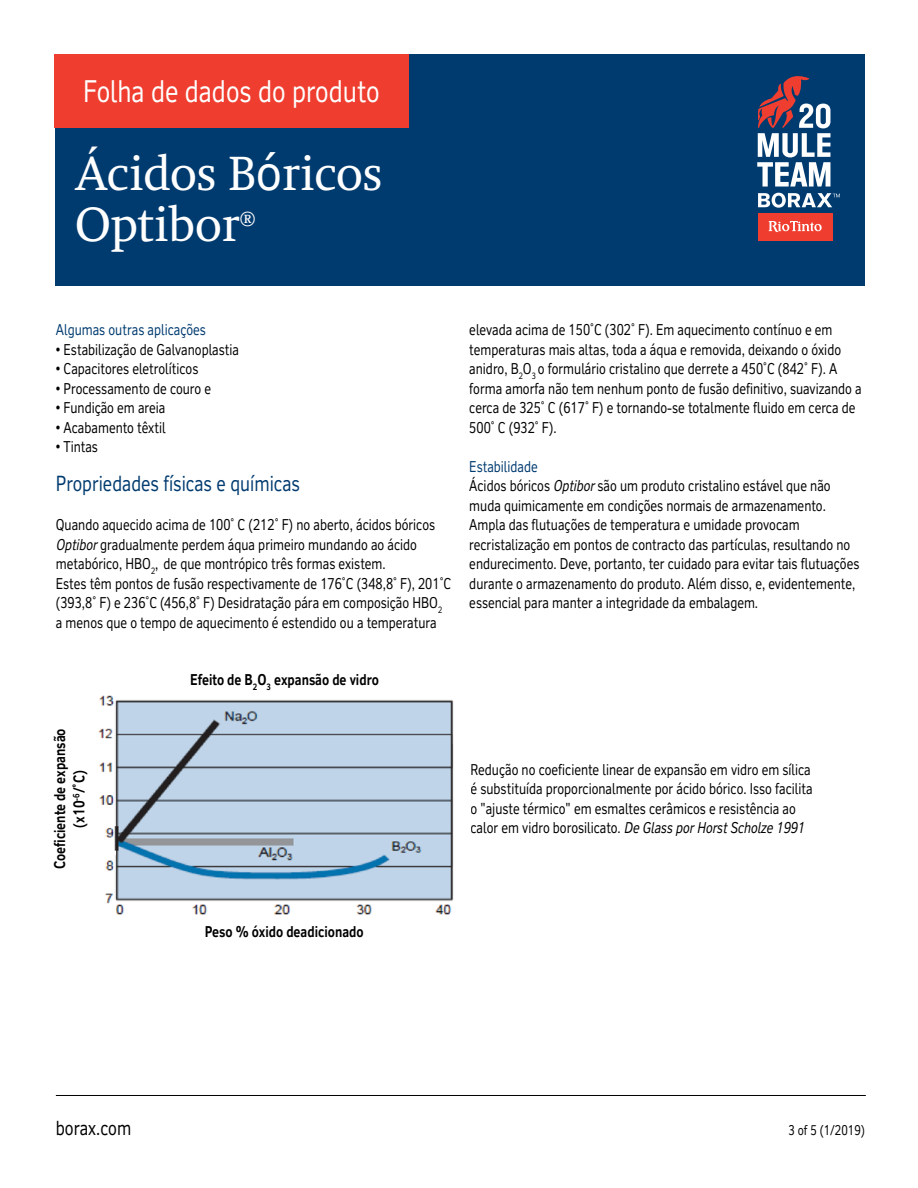
<style>
.page{position:relative;width:918px;height:1188px;background:#fff}
.page>*{position:absolute;margin:0;border:0;box-sizing:border-box;transform-origin:0 0}
.t1{font:49.5px/51px "RT Albanese";color:#fff}
.t2{font:30px "RT Vickerman";color:#fff;scale:.85 1}
.t3{font:21px "RT Vickerman";color:#003b70;scale:.85 1}
.t4{font:21px "RT Albanese";color:#fff}
.t5{font:19.5px "RT Vickerman";color:#000;scale:.85 1}
.t6{font:15px/19.5px "RT Vickerman";color:#000;scale:.85 1}
.t7{font:700 15px/19.5px "RT Vickerman";color:#000;text-align:center;scale:.85 1}
.t8{font:15px "RT Vickerman";color:#003b70;scale:.85 1}
.t9{font:13.5px "RT Vickerman";color:#000;scale:.85 1}
.s1{font-family:"RT Vickerman"}
.s2{font-style:italic}
.s3{color:#003b70}
</style>
<div class="page">
<hr style="left:56px;top:1095px;width:810px;height:1px;background:#000">
<div style="left:55px;top:54px;width:810px;height:231px;background:#003b70"></div>
<div style="left:55px;top:54px;width:354px;height:73px;background:#ef3e2f"></div>
<img style="left:98px;top:695px;width:356px;height:220px">
<svg style="left:757px;top:76px;width:73px;height:111px"></svg>
<svg style="left:758px;top:193px;width:82px;height:15px"></svg>
<div style="left:758px;top:213px;width:75px;height:27px;background:#ef3e2f"></div>
<svg style="left:769px;top:221px;width:53px;height:11px"></svg>
<h2 class="t2" style="left:83px;top:73px;width:350px">Folha de dados do produto</h2>
<h1 class="t1" style="left:75px;top:147px;width:309px">Ácidos B<span class="s1">ó</span>ricos<br>Optibor</h1>
<h3 class="t4" style="left:240px;top:207px;width:18px">®</h3>
<p class="t8" style="left:56px;top:321px;width:178px">Algumas outras aplicações</p>
<p class="t6" style="left:56px;top:339px;width:217px">• Estabilização de Galvanoplastia</p>
<p class="t6" style="left:56px;top:359px;width:169px">• Capacitores eletrolíticos</p>
<p class="t6" style="left:56px;top:378px;width:184px">• Processamento de couro e</p>
<p class="t6" style="left:56px;top:398px;width:130px">• Fundição em areia</p>
<p class="t6" style="left:56px;top:417px;width:131px">• Acabamento têxtil</p>
<p class="t6" style="left:56px;top:437px;width:51px">• Tintas</p>
<h3 class="t3" style="left:56px;top:471px;width:289px">Propriedades físicas e químicas</h3>
<p class="t6" style="left:56px;top:515px;width:467px">Quando aquecido acima de 100˚ C (212˚ F) no aberto, ácidos bóricos <span class="s2">Optibor</span> gradualmente perdem áqua primeiro mundando ao ácido metabórico, HBO<sub>2</sub>, de que montrópico três formas existem.<br>Estes têm pontos de fusão respectivamente de 176˚C (348,8˚ F), 201˚C (393,8˚ F) e 236˚C (456,8˚ F) Desidratação pára em composição HBO<sub>2 </sub>a menos que o tempo de aquecimento é estendido ou a temperatura</p>
<p class="t7" style="left:50px;top:869px;width:167px;rotate:-90deg">Coeficiente de expansão (x10<sup>-6</sup>/˚C)</p>
<p class="t7" style="left:190px;top:670px;width:223px">Efeito de B<sub>2</sub>O<sub>3</sub> expansão de vidro</p>
<p class="t6" style="left:469px;top:320px;width:463px">elevada acima de 150˚C (302˚ F). Em aquecimento contínuo e em temperaturas mais altas, toda a áqua e removida, deixando o óxido anidro, B<sub>2</sub>O<sub>3</sub> o formulário cristalino que derrete a 450˚C (842˚ F). A forma amorfa não tem nenhum ponto de fusão definitivo, suavizando a cerca de 325˚ C (617˚ F) e tornando-se totalmente fluido em cerca de 500˚ C (932˚ F).</p>
<p class="t6" style="left:469px;top:456px;width:460px"><span class="s3">Estabilidade<br></span>Ácidos bóricos <span class="s2">Optibor</span> são um produto cristalino estável que não muda quimicamente em condições normais de armazenamento.<br>Ampla das flutuações de temperatura e umidade provocam recristalização em pontos de contracto das partículas, resultando no endurecimento. Deve, portanto, ter cuidado para evitar tais flutuações durante o armazenamento do produto. Além disso, e, evidentemente, essencial para manter a integridade da embalagem.</p>
<p class="t6" style="left:471px;top:759px;width:404px">Redução no coeficiente linear de expansão em vidro em sílica é substituída proporcionalmente por ácido bórico. Isso facilita o "ajuste térmico" em esmaltes cerâmicos e resistência ao calor em vidro borosilicato. <span class="s2">De Glass por Horst Scholze 1991</span></p>
<p class="t7" style="left:205px;top:922px;width:188px">Peso % óxido deadicionado</p>
<h3 class="t5" style="left:56px;top:1116px;width:90px">borax.com</h3>
<p class="t9" style="left:788px;top:1122px;width:91px">3 of 5 (1/2019)</p>
</div>
